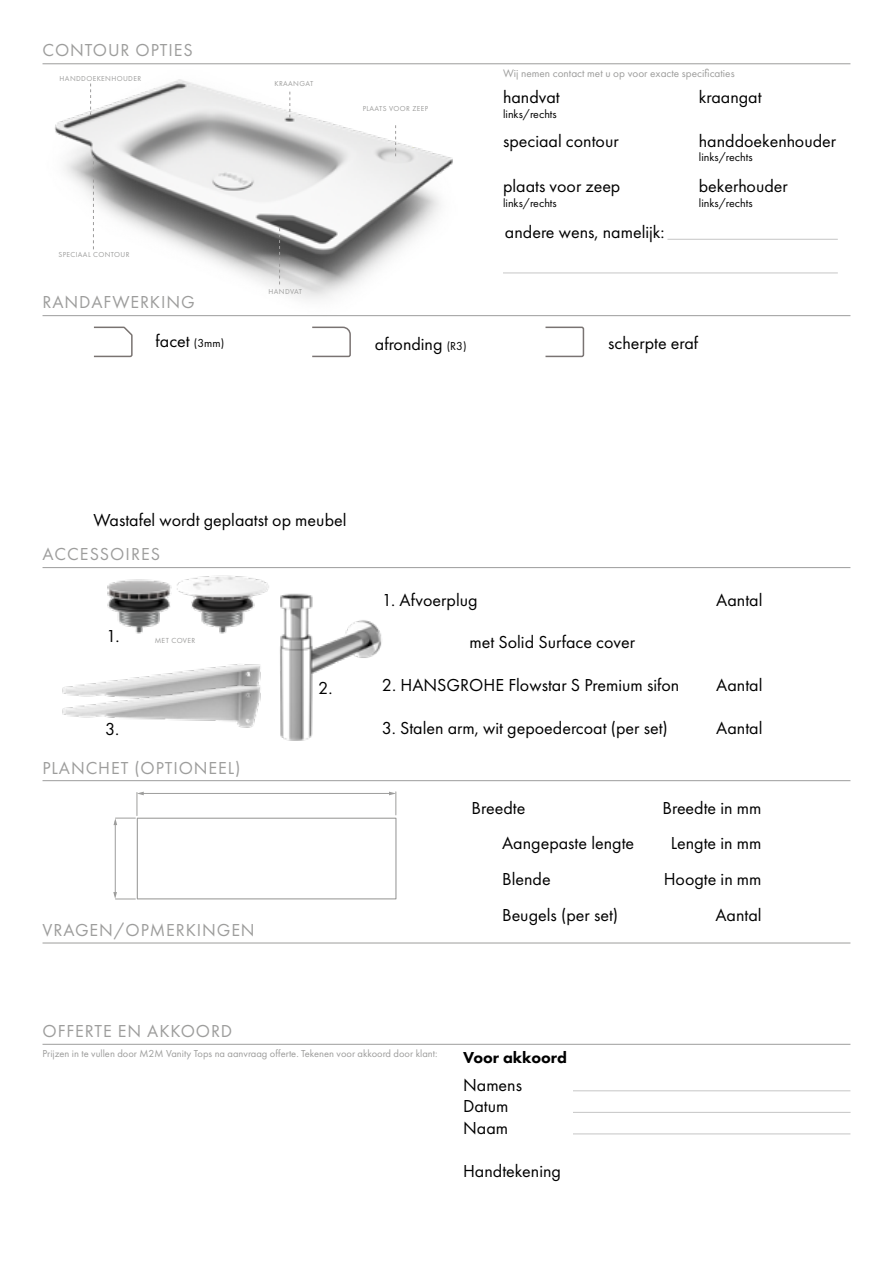
<style>
.page{position:relative;width:893px;height:1263px;background:#fff}
.page>*{position:absolute;margin:0;border:0;box-sizing:border-box;transform-origin:0 0}
.t1{font:18px/21.6px "Futura PT";color:#000}
.t2{font:18px "Futura PT";letter-spacing:.05em;color:#9d9d9c}
.t3{font:800 16.5px "Futura PT";color:#000}
.t4{font:12px "Futura PT";color:#000}
.t5{font:11.25px "Futura PT";color:#9d9d9c}
.t6{font:10.5px "Futura PT";color:#9d9d9c}
.t7{font:7.65px "Futura PT";letter-spacing:.05em;color:#9d9d9c}
.t8{font:7.5px "Futura PT";letter-spacing:.05em;color:#9d9d9c}
.s1{font-size:12px}
</style>
<div class="page">
<hr style="left:43px;top:943px;width:807px;height:1px;background:#9d9d9c">
<img style="left:42px;top:63px;width:416px;height:254px">
<svg style="left:93px;top:155px;width:1px;height:94px"></svg>
<svg style="left:279px;top:228px;width:1px;height:56px"></svg>
<svg style="left:395px;top:125px;width:1px;height:31px"></svg>
<svg style="left:289px;top:92px;width:1px;height:25px"></svg>
<svg style="left:90px;top:84px;width:1px;height:31px"></svg>
<hr style="left:503px;top:273px;width:335px;height:1px;background:#c6c6c6">
<hr style="left:667px;top:239px;width:171px;height:1px;background:#c6c6c6">
<hr style="left:43px;top:63px;width:807px;height:1px;background:#9d9d9c">
<img style="left:280px;top:593px;width:102px;height:148px">
<img style="left:194px;top:568px;width:86px;height:66px">
<img style="left:85px;top:568px;width:109px;height:66px">
<img style="left:104px;top:664px;width:157px;height:18px">
<img style="left:62px;top:682px;width:199px;height:46px">
<hr style="left:43px;top:567px;width:807px;height:1px;background:#9d9d9c">
<hr style="left:43px;top:315px;width:807px;height:1px;background:#9d9d9c">
<hr style="left:43px;top:1044px;width:807px;height:1px;background:#9d9d9c">
<svg style="left:545px;top:326px;width:40px;height:32px"></svg>
<svg style="left:312px;top:326px;width:39px;height:32px"></svg>
<svg style="left:94px;top:326px;width:39px;height:32px"></svg>
<hr style="left:573px;top:1112px;width:278px;height:1px;background:#c6c6c6">
<hr style="left:573px;top:1090px;width:277px;height:1px;background:#c6c6c6">
<hr style="left:573px;top:1133px;width:277px;height:1px;background:#c6c6c6">
<hr style="left:115px;top:821px;width:1px;height:75px;background:#9d9d9c">
<hr style="left:139px;top:793px;width:255px;height:1px;background:#9d9d9c">
<div style="left:137px;top:818px;width:259px;height:81px;border:1px solid #9d9d9c"></div>
<svg style="left:389px;top:792px;width:8px;height:23px"></svg>
<svg style="left:114px;top:792px;width:30px;height:33px"></svg>
<svg style="left:113px;top:892px;width:22px;height:8px"></svg>
<hr style="left:43px;top:780px;width:807px;height:1px;background:#9d9d9c">
<p class="t2" style="left:43px;top:40px;width:152px">CONTOUR OPTIES</p>
<p class="t8" style="left:60px;top:74px;width:83px">HANDDOEKENHOUDER</p>
<p class="t8" style="left:58px;top:250px;width:73px">SPECIAAL CONTOUR</p>
<p class="t2" style="left:43px;top:291px;width:154px">RANDAFWERKING</p>
<p class="t8" style="left:274px;top:79px;width:40px">KRAANGAT</p>
<p class="t8" style="left:363px;top:104px;width:67px">PLAATS VOOR ZEEP</p>
<p class="t8" style="left:268px;top:287px;width:35px">HANDVAT</p>
<p class="t5" style="left:503px;top:66px;width:233px">Wij nemen contact met u op voor exacte specificaties</p>
<p class="t1" style="left:503px;top:86px;width:58px">handvat</p>
<p class="t4" style="left:503px;top:106px;width:55px">links/rechts</p>
<p class="t1" style="left:699px;top:86px;width:64px">kraangat</p>
<p class="t1" style="left:503px;top:130px;width:117px">speciaal contour</p>
<p class="t1" style="left:699px;top:130px;width:139px">handdoekenhouder</p>
<p class="t4" style="left:699px;top:150px;width:55px">links/rechts</p>
<p class="t1" style="left:503px;top:175px;width:119px">plaats voor zeep</p>
<p class="t4" style="left:503px;top:195px;width:55px">links/rechts</p>
<p class="t1" style="left:699px;top:175px;width:90px">bekerhouder</p>
<p class="t4" style="left:699px;top:195px;width:55px">links/rechts</p>
<p class="t1" style="left:505px;top:221px;width:161px">andere wens, namelijk:</p>
<p class="t1" style="left:156px;top:330px;width:70px">facet <span class="s1">(3mm)</span></p>
<p class="t1" style="left:375px;top:333px;width:93px">afronding <span class="s1">(R3)</span></p>
<p class="t1" style="left:608px;top:332px;width:92px">scherpte eraf</p>
<p class="t1" style="left:94px;top:509px;width:254px">Wastafel wordt geplaatst op meubel</p>
<p class="t2" style="left:43px;top:543px;width:119px">ACCESSOIRES</p>
<p class="t1" style="left:106px;top:625px;width:15px">1.</p>
<p class="t1" style="left:105px;top:718px;width:15px">3.</p>
<p class="t7" style="left:155px;top:636px;width:42px">MET COVER</p>
<p class="t2" style="left:43px;top:757px;width:199px">PLANCHET (OPTIONEEL)</p>
<p class="t2" style="left:43px;top:919px;width:214px">VRAGEN/OPMERKINGEN</p>
<p class="t2" style="left:43px;top:1020px;width:191px">OFFERTE EN AKKOORD</p>
<p class="t1" style="left:318px;top:677px;width:16px">2.</p>
<p class="t1" style="left:382px;top:589px;width:97px">1. Afvoerplug</p>
<p class="t1" style="left:716px;top:589px;width:48px">Aantal</p>
<p class="t1" style="left:469px;top:631px;width:167px">met Solid Surface cover</p>
<p class="t1" style="left:382px;top:674px;width:299px">2. HANSGROHE Flowstar S Premium sifon</p>
<p class="t1" style="left:716px;top:674px;width:48px">Aantal</p>
<p class="t1" style="left:382px;top:717px;width:287px">3. Stalen arm, wit gepoedercoat (per set)</p>
<p class="t1" style="left:716px;top:717px;width:48px">Aantal</p>
<p class="t1" style="left:472px;top:797px;width:55px">Breedte</p>
<p class="t1" style="left:662px;top:797px;width:100px">Breedte in mm</p>
<p class="t1" style="left:502px;top:832px;width:134px">Aangepaste lengte</p>
<p class="t1" style="left:671px;top:832px;width:92px">Lengte in mm</p>
<p class="t1" style="left:502px;top:868px;width:50px">Blende</p>
<p class="t1" style="left:664px;top:868px;width:99px">Hoogte in mm</p>
<p class="t1" style="left:502px;top:904px;width:118px">Beugels (per set)</p>
<p class="t1" style="left:715px;top:904px;width:48px">Aantal</p>
<p class="t6" style="left:43px;top:1047px;width:397px">Prijzen in te vullen door M2M Vanity Tops na aanvraag offerte. Tekenen voor akkoord door klant:</p>
<p class="t3" style="left:463px;top:1047px;width:106px">Voor akkoord</p>
<p class="t1" style="left:463px;top:1074px;width:61px">Namens<br>Datum<br>Naam</p>
<p class="t1" style="left:463px;top:1160px;width:100px">Handtekening</p>
</div>
